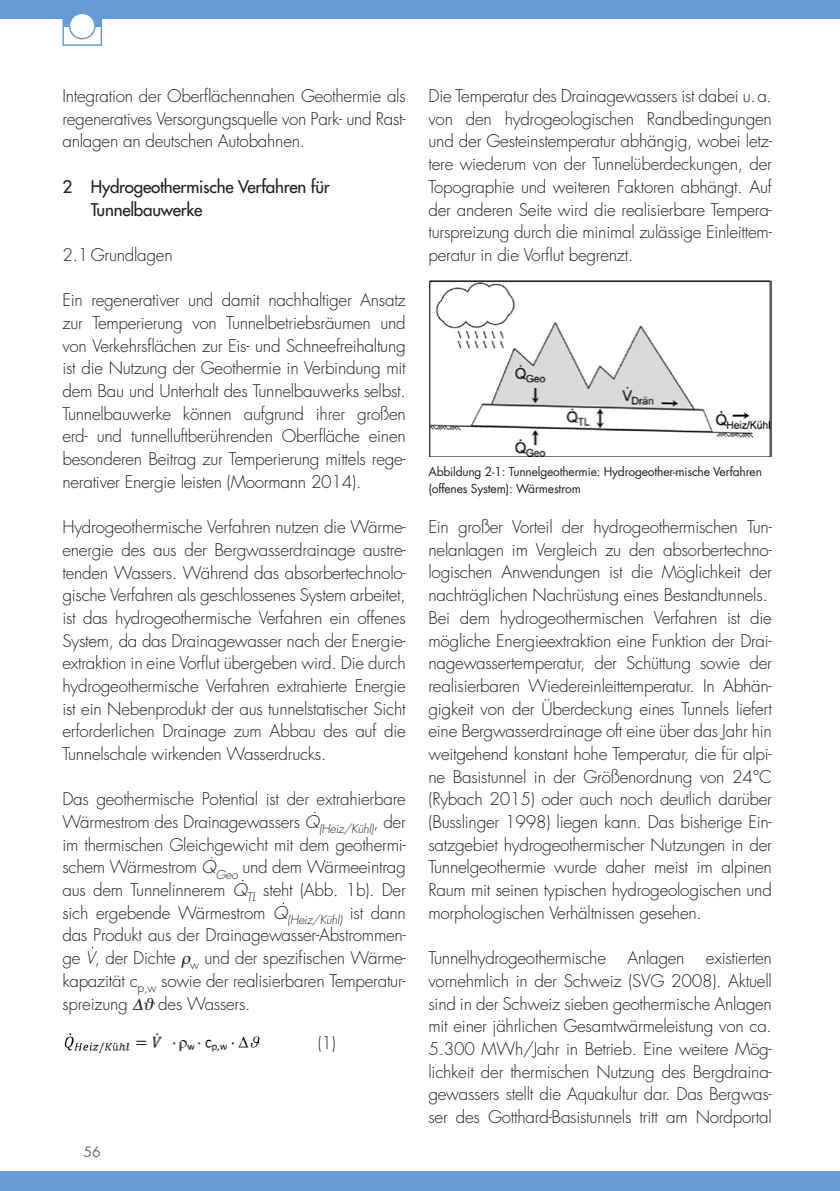
<style>
.page{position:relative;width:840px;height:1191px;background:#fff}
.page>*{position:absolute;margin:0;border:0;box-sizing:border-box;transform-origin:0 0}
.t1{font:300 17px/22.6px "Futura Std";letter-spacing:-.015em;color:#231f20;text-align:justify}
.t2{font:500 17px/22.6px "Futura Std";letter-spacing:-.015em;color:#231f20}
.t3{font:14px "Futura Std";color:#6c6d70}
.t4{font:12px/17px "Futura Std";letter-spacing:-.015em;color:#231f20}
.s1{font-style:italic}
</style>
<div class="page">
<div style="left:0;top:1171px;width:839px;height:20px;background:#679cd2"></div>
<div style="left:0;top:0;width:839px;height:19px;background:#679cd2"></div>
<div style="left:62px;top:6px;width:40px;height:40px;background:#fff;border:1px solid #679cd2"></div>
<div style="left:63px;top:7px;width:38px;height:19px;background:#679cd2"></div>
<div style="left:69px;top:13px;width:26px;height:26px;background:#fff;border-radius:50%"></div>
<div style="left:69px;top:13px;width:27px;height:26px;border:1px solid #679cd2;border-radius:50%"></div>
<img style="left:64px;top:1033px;width:196px;height:21px">
<img style="left:429px;top:280px;width:342px;height:177px">
<p class="t1" style="left:62px;top:85px;width:344px">Integration der Oberflächennahen Geothermie als regeneratives Versorgungsquelle von Park- und Rast&shy;anlagen an deutschen Autobahnen.</p>
<p class="t2" style="left:91px;top:175px;width:240px;text-indent:-28px">2 Hydrogeothermische Verfahren für<br>Tunnelbauwerke</p>
<p class="t1" style="left:62px;top:244px;width:112px">2.1 Grundlagen</p>
<p class="t1" style="left:62px;top:289px;width:345px">Ein regenerativer und damit nachhaltiger Ansatz zur Temperierung von Tunnelbetriebsräumen und von Verkehrsflächen zur Eis- und Schneefreihaltung ist die Nutzung der Geothermie in Verbindung mit dem Bau und Unterhalt des Tunnelbauwerks selbst.<br>Tunnelbauwerke können aufgrund ihrer großen erd- und tunnelluftberührenden Oberfläche einen besonderen Beitrag zur Temperierung mittels rege&shy;nerativer Energie leisten (Moormann 2014).</p>
<p class="t1" style="left:62px;top:516px;width:345px">Hydrogeothermische Verfahren nutzen die Wärme&shy;energie des aus der Bergwasserdrainage austre&shy;tenden Wassers. Während das absorbertechnolo&shy;gische Verfahren als geschlossenes System arbeitet, ist das hydrogeothermische Verfahren ein offenes System, da das Drainagewasser nach der Energie&shy;extraktion in eine Vorflut übergeben wird. Die durch hydrogeothermische Verfahren extrahierte Energie ist ein Nebenprodukt der aus tunnelstatischer Sicht erforderlichen Drainage zum Abbau des auf die Tunnelschale wirkenden Wasserdrucks.</p>
<p class="t1" style="left:62px;top:788px;width:345px">Das geothermische Potential ist der extrahierbare Wärmestrom des Drainagewassers <span class="s1">Q</span><sub>(Heiz/Kühl)</sub>, der im thermischen Gleichgewicht mit dem geothermi&shy;schem Wärmestrom <span class="s1">Q</span><sub>Geo</sub> und dem Wärmeeintrag aus dem Tunnelinnerem <span class="s1">Q</span><sub>TL</sub> steht (Abb. 1b). Der sich ergebende Wärmestrom <span class="s1">Q</span><sub>(Heiz/Kühl)</sub> ist dann das Produkt aus der Drainagewasser-Abstrommen&shy;ge <span class="s1">V</span>, der Dichte <sub>w</sub> und der spezifischen Wärme&shy;kapazität c<sub>p,w</sub> sowie der realisierbaren Temperatur&shy;spreizung</p>
<p class="t1" style="left:158px;top:992px;width:94px">des Wassers.</p>
<p class="t3" style="left:84px;top:1143px;width:19px">56</p>
<p class="t1" style="left:317px;top:1032px;width:20px">(1)</p>
<p class="t1" style="left:428px;top:85px;width:345px">Die Temperatur des Drainagewassers ist dabei u.a. von den hydrogeologischen Randbedingungen und der Gesteinstemperatur abhängig, wobei letz&shy;tere wiederum von der Tunnelüberdeckungen, der Topographie und weiteren Faktoren abhängt. Auf der anderen Seite wird die realisierbare Tempera&shy;turspreizung durch die minimal zulässige Einleittem&shy;peratur in die Vorflut begrenzt.</p>
<p class="t4" style="left:428px;top:463px;width:335px">Abbildung 2-1: Tunnelgeothermie: Hydrogeother-mische Verfahren (offenes System): Wärmestrom</p>
<p class="t1" style="left:428px;top:516px;width:345px;text-align:left">Ein großer Vorteil der hydrogeothermischen Tun&shy;nelanlagen im Vergleich zu den absorbertechno&shy;logischen Anwendungen ist die Möglichkeit der nachträglichen Nachrüstung eines Bestandtunnels.<br>Bei dem hydrogeothermischen Verfahren ist die mögliche Energieextraktion eine Funktion der Drai&shy;nagewassertemperatur, der Schüttung sowie der realisierbaren Wiedereinleittemperatur. In Abhän&shy;gigkeit von der Überdeckung eines Tunnels liefert eine Bergwasserdrainage oft eine über das Jahr hin weitgehend konstant hohe Temperatur, die für alpi&shy;ne Basistunnel in der Größenordnung von 24°C (Rybach 2015) oder auch noch deutlich darüber (Busslinger 1998) liegen kann. Das bisherige Ein&shy;satzgebiet hydrogeothermischer Nutzungen in der Tunnelgeothermie wurde daher meist im alpinen Raum mit seinen typischen hydrogeologischen und morphologischen Verhältnissen gesehen.</p>
<p class="t1" style="left:428px;top:947px;width:179px">Tunnelhydrogeothermische</p>
<p class="t1" style="left:627px;top:947px;width:59px">Anlagen</p>
<p class="t1" style="left:428px;top:947px;width:345px;text-indent:277px">existierten vornehmlich in der Schweiz (SVG 2008). Aktuell sind in der Schweiz sieben geothermische Anlagen mit einer jährlichen Gesamtwärmeleistung von ca.<br>5.300 MWh/Jahr in Betrieb. Eine weitere Mög&shy;lichkeit der thermischen Nutzung des Bergdraina&shy;gewassers stellt die Aquakultur dar. Das Bergwas&shy;ser des Gotthard-Basistunnels tritt am Nordportal</p>
</div>
